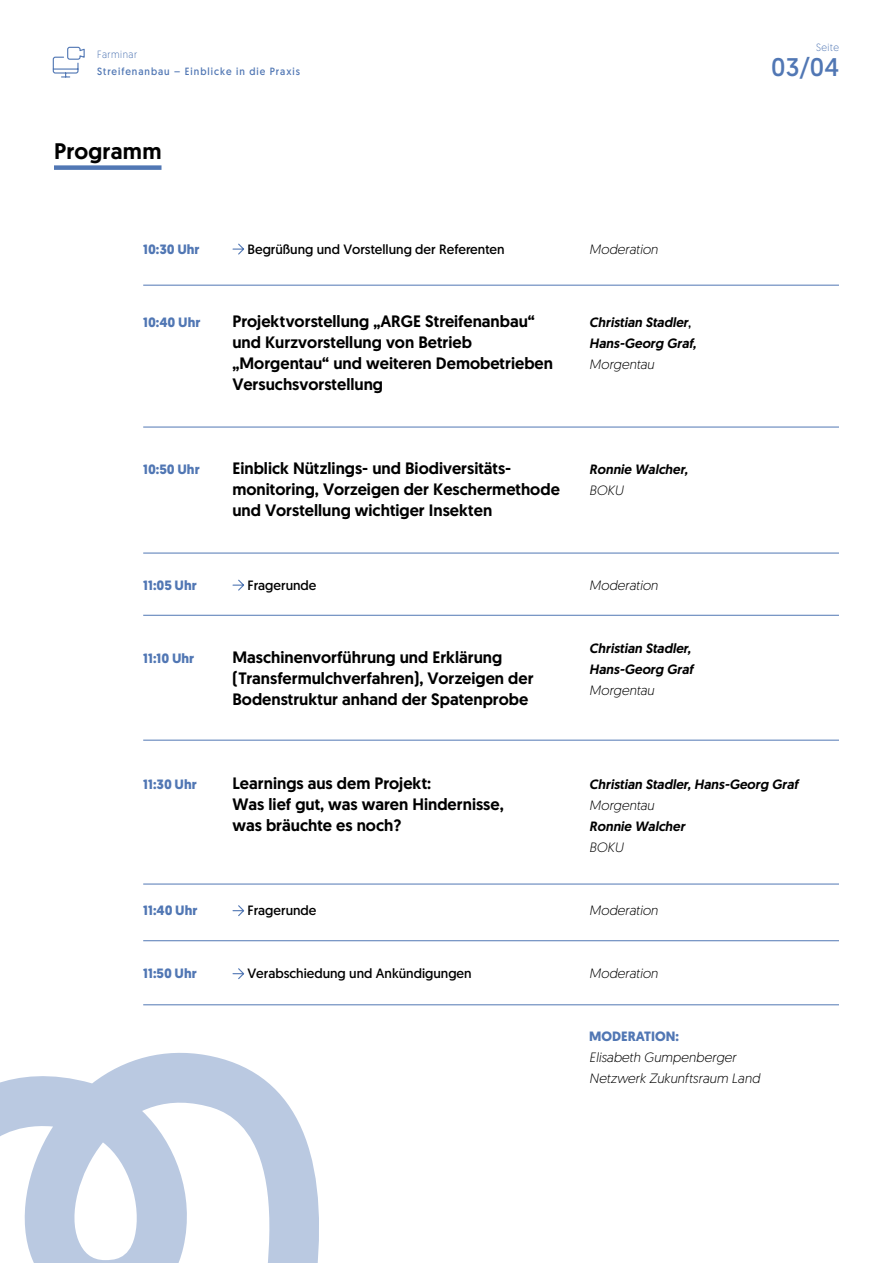
<style>
.page{position:relative;width:893px;height:1263px;background:#fff}
.page>*{position:absolute;margin:0;border:0;box-sizing:border-box;transform-origin:0 0}
.Zitat{font:25.5px "Geomanist";color:#5177b4}
.t1{font:500 22.5px "Geomanist";letter-spacing:.01em;color:#000}
.Programm_Aufzählung{font:500 16.5px/21px "Geomanist";color:#000}
.Fliesstext{font:italic 500 13.5px/21px "Geomanist";color:#000}
.Programm_Aufzählung-2{font:13.5px "Geomanist";color:#000}
.Programm_Aufzählung-3{font:italic 300 13.5px "Geomanist";color:#000}
.Fliesstext-2{font:700 13.5px "Geomanist";color:#5177b4}
.Fliesstext-3{font:italic 300 13.5px/21px "Geomanist";color:#000}
.Programm_Aufzählung-4{font:italic 500 13.5px "Geomanist";color:#000}
.t2{font:10.5px "Geomanist";letter-spacing:.1em;color:#5177b4;scale:.95 1}
.t3{font:300 10.5px "Geomanist";letter-spacing:.05em;color:#5177b4;scale:.95 1}
.s1{font-weight:400;font-style:normal}
.s2{font-weight:700;font-style:normal;color:#5177b4}
</style>
<div class="page">
<div style="left:54px;top:165px;width:108px;height:5px;background:#5177b4"></div>
<hr style="left:143px;top:285px;width:696px;height:1px;background:#5177b4">
<hr style="left:143px;top:427px;width:696px;height:1px;background:#5177b4">
<hr style="left:143px;top:553px;width:696px;height:1px;background:#5177b4">
<hr style="left:143px;top:884px;width:696px;height:1px;background:#5177b4">
<hr style="left:143px;top:615px;width:696px;height:1px;background:#5177b4">
<hr style="left:143px;top:740px;width:696px;height:1px;background:#5177b4">
<hr style="left:143px;top:940px;width:696px;height:1px;background:#5177b4">
<hr style="left:143px;top:1004px;width:696px;height:1px;background:#5177b4">
<svg style="left:232px;top:243px;width:12px;height:12px"></svg>
<svg style="left:232px;top:579px;width:12px;height:12px"></svg>
<svg style="left:232px;top:905px;width:13px;height:12px"></svg>
<svg style="left:232px;top:968px;width:13px;height:12px"></svg>
<svg style="left:0;top:1052px;width:319px;height:211px;fill:#bac9e1"></svg>
<svg style="left:52px;top:46px;width:33px;height:32px"></svg>
<p class="t3" style="left:97px;top:47px;width:44px">Farminar</p>
<p class="t2" style="left:97px;top:64px;width:215px">Streifenanbau – Einblicke in die Praxis</p>
<h2 class="t1" style="left:54px;top:136px;width:109px">Programm</h2>
<p class="Fliesstext-2" style="left:143px;top:240px;width:58px">10:30 Uhr</p>
<p class="Programm_Aufzählung-2" style="left:248px;top:240px;width:259px">Begrüßung und Vorstellung der Referenten</p>
<p class="Programm_Aufzählung-3" style="left:589px;top:240px;width:70px">Moderation</p>
<p class="Fliesstext-2" style="left:143px;top:313px;width:59px">10:40 Uhr</p>
<p class="Programm_Aufzählung" style="left:232px;top:311px;width:322px">Projektvorstellung „ARGE Streifenanbau“ und Kurzvorstellung von Betrieb „Morgentau“ und weiteren Demobetrieben</p>
<p class="Programm_Aufzählung" style="left:232px;top:374px;width:152px">Versuchsvorstellung</p>
<p class="Fliesstext" style="left:589px;top:312px;width:108px">Christian Stadler<span class="s1">,<br></span>Hans-Georg Graf,</p>
<p class="Programm_Aufzählung-3" style="left:589px;top:356px;width:66px">Morgentau</p>
<p class="Fliesstext-2" style="left:143px;top:460px;width:58px">10:50 Uhr</p>
<p class="Programm_Aufzählung" style="left:232px;top:458px;width:329px">Einblick Nützlings- und Biodiversitäts&shy;monitoring, Vorzeigen der Keschermethode und Vorstellung wichtiger Insekten</p>
<p class="Fliesstext" style="left:589px;top:459px;width:100px">Ronnie Walcher,</p>
<p class="Programm_Aufzählung-3" style="left:589px;top:482px;width:36px">BOKU</p>
<p class="Fliesstext-2" style="left:143px;top:576px;width:55px">11:05 Uhr</p>
<p class="Programm_Aufzählung-2" style="left:248px;top:576px;width:70px">Fragerunde</p>
<p class="Programm_Aufzählung-3" style="left:589px;top:576px;width:70px">Moderation</p>
<p class="Fliesstext-2" style="left:143px;top:649px;width:52px">11:10 Uhr</p>
<p class="Programm_Aufzählung" style="left:232px;top:647px;width:303px">Maschinenvorführung und Erklärung (Transfermulchverfahren), Vorzeigen der<br>Bodenstruktur anhand der Spatenprobe</p>
<p class="Fliesstext" style="left:589px;top:637px;width:105px">Christian Stadler,<br>Hans-Georg Graf</p>
<p class="Programm_Aufzählung-3" style="left:589px;top:681px;width:66px">Morgentau</p>
<h2 class="t3" style="left:816px;top:41px;width:26px">Seite</h2>
<p class="Zitat" style="left:771px;top:51px;width:69px">03/04</p>
<p class="Fliesstext-2" style="left:143px;top:775px;width:55px">11:30 Uhr</p>
<p class="Programm_Aufzählung" style="left:232px;top:773px;width:273px">Learnings aus dem Projekt:<br>Was lief gut, was waren Hindernisse, was bräuchte es noch?</p>
<p class="Fliesstext" style="left:589px;top:774px;width:210px">Christian Stadler, Hans-Georg Graf</p>
<p class="Programm_Aufzählung-3" style="left:589px;top:797px;width:66px">Morgentau</p>
<p class="Programm_Aufzählung-4" style="left:589px;top:817px;width:97px">Ronnie Walcher</p>
<p class="Programm_Aufzählung-3" style="left:589px;top:839px;width:36px">BOKU</p>
<p class="Fliesstext-2" style="left:143px;top:901px;width:56px">11:40 Uhr</p>
<p class="Programm_Aufzählung-2" style="left:248px;top:902px;width:70px">Fragerunde</p>
<p class="Programm_Aufzählung-3" style="left:589px;top:902px;width:70px">Moderation</p>
<p class="Fliesstext-2" style="left:143px;top:964px;width:55px">11:50 Uhr</p>
<p class="Programm_Aufzählung-2" style="left:248px;top:965px;width:226px">Verabschiedung und Ankündigungen</p>
<p class="Programm_Aufzählung-3" style="left:589px;top:965px;width:70px">Moderation</p>
<p class="Fliesstext-3" style="left:589px;top:1025px;width:148px"><span class="s2">MODERATION:<br></span>Elisabeth Gumpenberger</p>
<p class="Fliesstext-3" style="left:589px;top:1067px;width:172px">Netzwerk Zukunftsraum Land</p>
</div>
